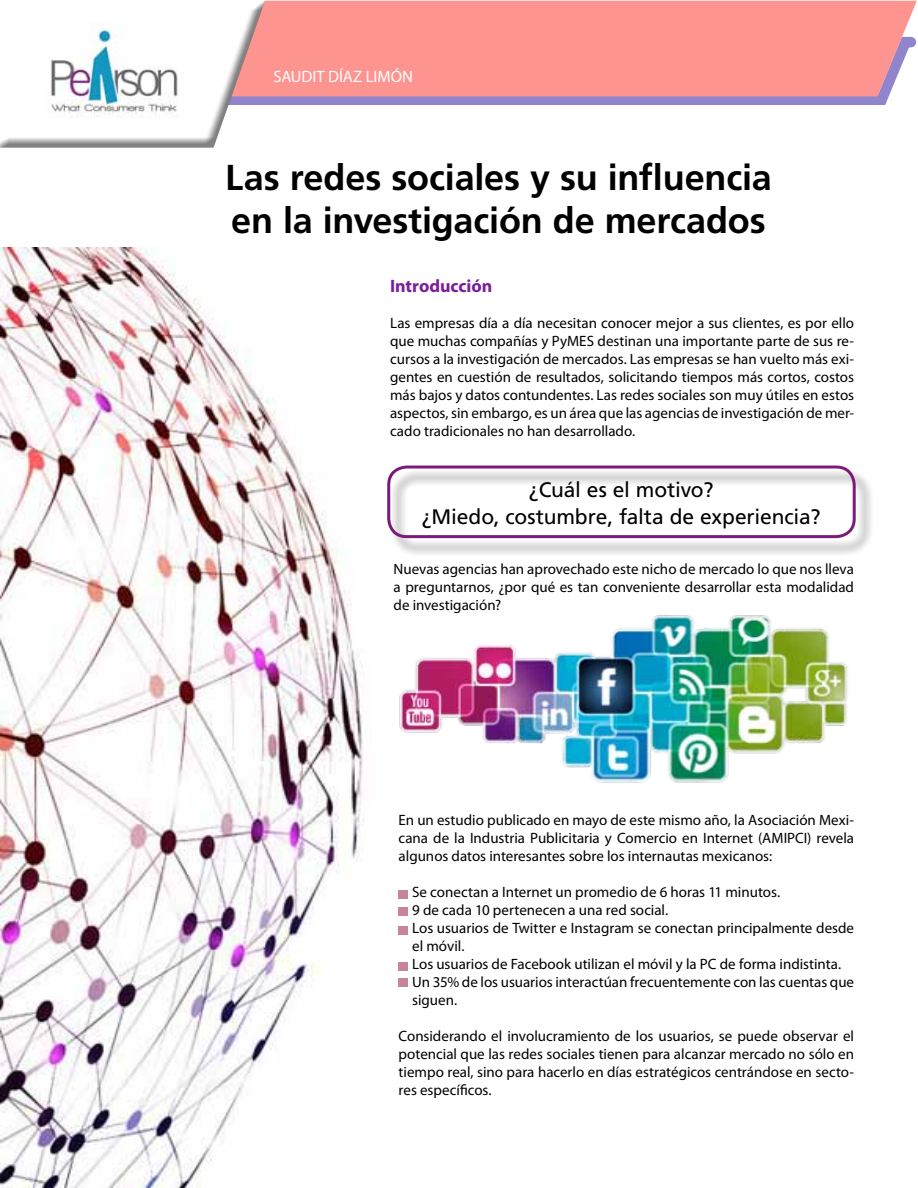
<style>
.page{position:relative;width:918px;height:1188px;background:#fff}
.page>*{position:absolute;margin:0;border:0;box-sizing:border-box;transform-origin:0 0}
.t1{font:700 36px/43.2px "Frutiger";letter-spacing:-.005em;color:#000}
.t2{font:21px/27px "Frutiger";letter-spacing:-.005em;color:#000;text-align:center}
.t3{font:700 18px "Myriad Pro";letter-spacing:-.005em;color:#791f9a}
.t4{font:16.5px "Myriad Pro";color:#fff}
.t5{font:15px/18px "Myriad Pro";color:#000;text-align:justify}
</style>
<div class="page">
<svg style="left:268px;top:96px;width:621px;height:9px;background:#9585c9"></svg>
<div style="left:268px;top:1px;width:649px;height:95px;background:#fd9490"></div>
<div style="left:0;top:0;width:268px;height:148px;background:#000;opacity:.5"></div>
<img style="left:399px;top:615px;width:449px;height:168px">
<svg style="left:399px;top:891px;width:9px;height:8px"></svg>
<svg style="left:399px;top:907px;width:9px;height:9px"></svg>
<svg style="left:399px;top:926px;width:9px;height:9px"></svg>
<svg style="left:399px;top:962px;width:9px;height:9px"></svg>
<svg style="left:399px;top:978px;width:9px;height:9px"></svg>
<img style="left:0;top:247px;width:364px;height:941px">
<div style="left:389px;top:468px;width:485px;height:89px;background:#000;opacity:.5"></div>
<div style="left:387px;top:466px;width:469px;height:72px;border:3px solid #7a1a7b;border-radius:18px"></div>
<img style="left:41px;top:24px;width:145px;height:95px">
<p class="t4" style="left:273px;top:66px;width:141px">SAUDIT DÍAZ LIMÓN</p>
<h1 class="t1" style="left:225px;top:156px;width:548px">Las redes sociales y su influencia en la investigación de mercados</h1>
<p class="t3" style="left:390px;top:274px;width:104px">Introducción</p>
<p class="t5" style="left:390px;top:313px;width:466px">Las empresas día a día necesitan conocer mejor a sus clientes, es por ello que muchas compañías y PyMES destinan una importante parte de sus re&shy;cursos a la investigación de mercados. Las empresas se han vuelto más exi&shy;gentes en cuestión de resultados, solicitando tiempos más cortos, costos más bajos y datos contundentes. Las redes sociales son muy útiles en estos aspectos, sin embargo, es un área que las agencias de investigación de mer&shy;cado tradicionales no han desarrollado.</p>
<h2 class="t2" style="left:422px;top:476px;width:401px">¿Cuál es el motivo?<br>¿Miedo, costumbre, falta de experiencia?</h2>
<p class="t5" style="left:394px;top:560px;width:462px">Nuevas agencias han aprovechado este nicho de mercado lo que nos lleva a preguntarnos, ¿por qué es tan conveniente desarrollar esta modalidad de investigación?</p>
<p class="t5" style="left:399px;top:811px;width:457px">En un estudio publicado en mayo de este mismo año, la Asociación Mexi&shy;cana de la Industria Publicitaria y Comercio en Internet (AMIPCI) revela algunos datos interesantes sobre los internautas mexicanos:</p>
<p class="t5" style="left:412px;top:883px;width:444px;text-align:left">Se conectan a Internet un promedio de 6 horas 11 minutos.<br>9 de cada 10 pertenecen a una red social.<br>Los usuarios de Twitter e Instagram se conectan principalmente desde el móvil.<br>Los usuarios de Facebook utilizan el móvil y la PC de forma indistinta.<br>Un 35% de los usuarios interactúan frecuentemente con las cuentas que siguen.</p>
<p class="t5" style="left:399px;top:1027px;width:457px">Considerando el involucramiento de los usuarios, se puede observar el potencial que las redes sociales tienen para alcanzar mercado no sólo en tiempo real, sino para hacerlo en días estratégicos centrándose en secto&shy;res específicos.</p>
</div>
